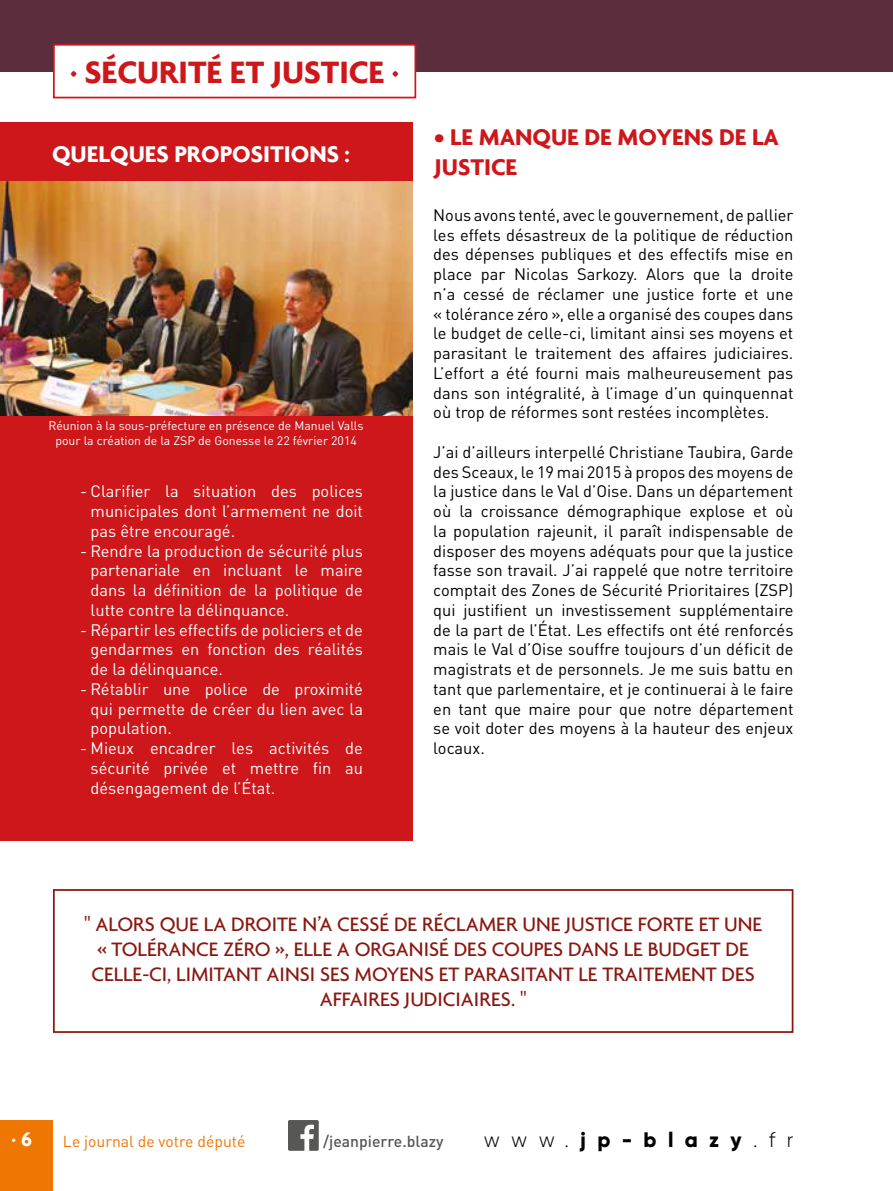
<style>
.page{position:relative;width:893px;height:1191px;background:#fff}
.page>*{position:absolute;margin:0;border:0;box-sizing:border-box;transform-origin:0 0}
.t1{font:700 33.25px "Agenda";color:#cd171a}
.t2{font:700 24.5px/29.4px "Agenda";color:#cd171a}
.t3{font:700 24.5px "Agenda";color:#fff}
.t4{font:500 21px/25.2px "Agenda";color:#8a1811;text-align:center}
.t5{font:800 21px "Gilroy";letter-spacing:.54em;color:#000}
.t6{font:700 21px "Agenda";color:#fff}
.t7{font:16.45px/19.8px "DIN Pro";color:#000;text-align:justify}
.t8{font:16.45px/19.8px "DIN Pro";color:#fff;text-align:justify}
.t9{font:15.75px "DIN Pro";color:#ee7601}
.t10{font:500 15.75px "DIN Pro";color:#575756}
.t11{font:12.25px/14.7px "DIN Pro";color:#fff;text-align:center}
.s1{color:#c41b1f}
.s2{font-weight:300}
</style>
<div class="page">
<div style="left:0;top:0;width:893px;height:71px;background:#5c2e3d"></div>
<div style="left:0;top:122px;width:412px;height:719px;background:#cd171a"></div>
<svg style="left:288px;top:1120px;width:31px;height:30px"></svg>
<div style="left:0;top:1120px;width:52px;height:71px;background:#ee7601"></div>
<img style="left:0;top:181px;width:412px;height:235px">
<div style="left:53px;top:44px;width:363px;height:54px;background:#fff;border:2px solid #cd171a"></div>
<div style="left:53px;top:889px;width:740px;height:144px;border:2px solid #8a1811"></div>
<h1 class="t1" style="left:70px;top:52px;width:331px"><span class="s1">·</span> SÉCURITÉ ET JUSTICE <span class="s1">·</span></h1>
<h2 class="t3" style="left:52px;top:139px;width:299px">QUELQUES PROPOSITIONS :</h2>
<p class="t11" style="left:49px;top:417px;width:316px">Réunion à la sous-préfecture en présence de Manuel Valls pour la création de la ZSP de Gonesse le 22 février 2014</p>
<p class="t8" style="left:91px;top:480px;width:274px;text-indent:-10px">- Clarifier la situation des polices municipales dont l’armement ne doit pas être encouragé.</p>
<p class="t8" style="left:91px;top:539px;width:274px;text-indent:-10px">- Rendre la production de sécurité plus partenariale en incluant le maire dans la définition de la politique de lutte contre la délinquance.</p>
<p class="t8" style="left:91px;top:618px;width:274px;text-indent:-10px">- Répartir les effectifs de policiers et de gendarmes en fonction des réalités de la délinquance.</p>
<p class="t8" style="left:91px;top:677px;width:274px;text-indent:-10px">- Rétablir une police de proximité qui permette de créer du lien avec la population.</p>
<p class="t8" style="left:91px;top:736px;width:274px;text-indent:-10px">- Mieux encadrer les activités de sécurité privée et mettre fin au désengagement de l’État.</p>
<h2 class="t2" style="left:434px;top:122px;width:346px">• LE MANQUE DE MOYENS DE LA<br>JUSTICE</h2>
<p class="t7" style="left:433px;top:203px;width:362px">Nous avons tenté, avec le gouvernement, de pallier les effets désastreux de la politique de réduction des dépenses publiques et des effectifs mise en place par Nicolas Sarkozy. Alors que la droite n’a cessé de réclamer une justice forte et une « tolérance zéro », elle a organisé des coupes dans le budget de celle-ci, limitant ainsi ses moyens et parasitant le traitement des affaires judiciaires.<br>L’effort a été fourni mais malheureusement pas dans son intégralité, à l’image d’un quinquennat où trop de réformes sont restées incomplètes.</p>
<p class="t7" style="left:433px;top:440px;width:362px">J’ai d’ailleurs interpellé Christiane Taubira, Garde des Sceaux, le 19 mai 2015 à propos des moyens de la justice dans le Val d’Oise. Dans un département où la croissance démographique explose et où la population rajeunit, il paraît indispensable de disposer des moyens adéquats pour que la justice fasse son travail. J’ai rappelé que notre territoire comptait des Zones de Sécurité Prioritaires (ZSP) qui justifient un investissement supplémentaire de la part de l’État. Les effectifs ont été renforcés mais le Val d’Oise souffre toujours d’un déficit de magistrats et de personnels. Je me suis battu en tant que parlementaire, et je continuerai à le faire en tant que maire pour que notre département se voit doter des moyens à la hauteur des enjeux locaux.</p>
<p class="t4" style="left:84px;top:910px;width:680px">" ALORS QUE LA DROITE N’A CESSÉ DE RÉCLAMER UNE JUSTICE FORTE ET UNE « TOLÉRANCE ZÉRO », ELLE A ORGANISÉ DES COUPES DANS LE BUDGET DE CELLE-CI, LIMITANT AINSI SES MOYENS ET PARASITANT LE TRAITEMENT DES AFFAIRES JUDICIAIRES. "</p>
<p class="t6" style="left:12px;top:1126px;width:22px">· 6</p>
<p class="t9" style="left:63px;top:1128px;width:184px">Le journal de votre député</p>
<p class="t10" style="left:323px;top:1128px;width:122px">/jeanpierre.blazy</p>
<p class="t5" style="left:484px;top:1126px;width:311px"><span class="s2">www.</span>jp-blazy<span class="s2">.fr</span></p>
</div>
